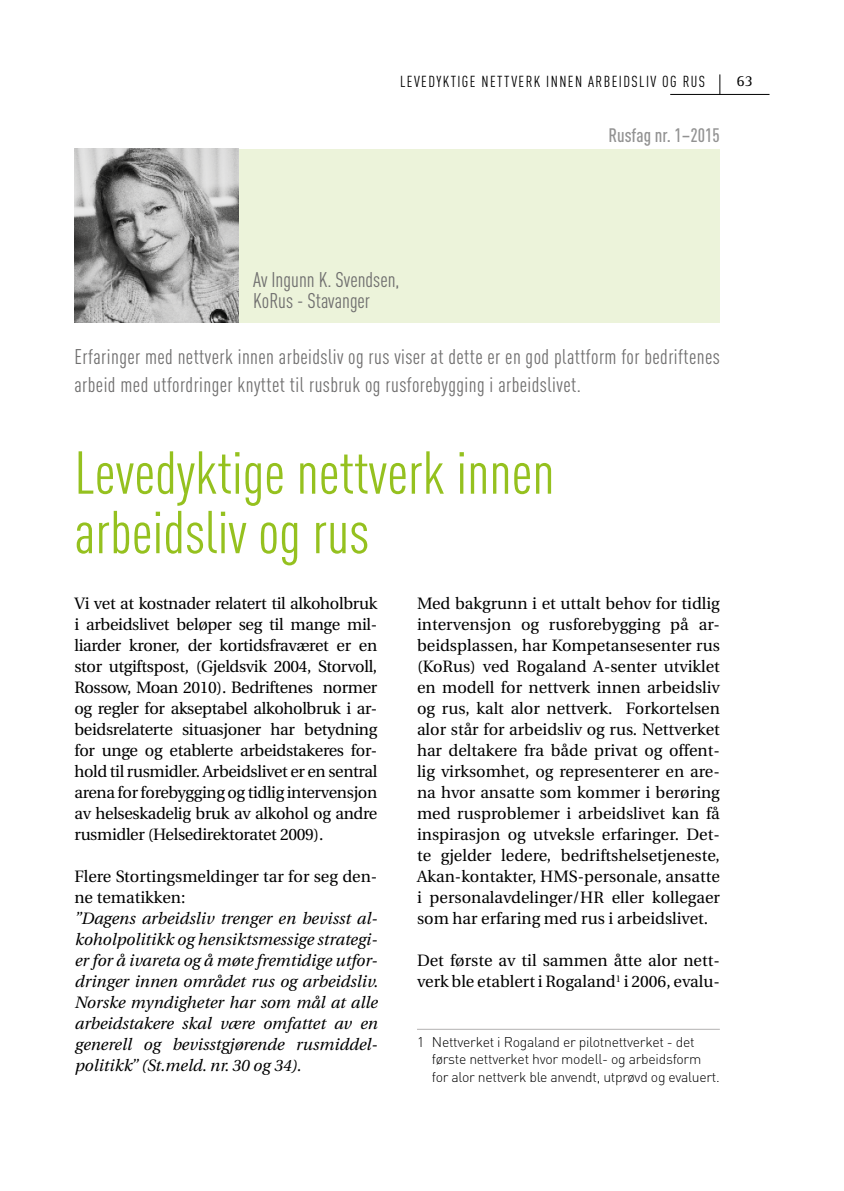
<style>
.page{position:relative;width:844px;height:1191px;background:#fff}
.page>*{position:absolute;margin:0;border:0;box-sizing:border-box;transform-origin:0 0}
.t1{font:59.5px/59.5px "DIN Cond";color:#95c11f}
.t2{font:21px/28px "DIN Cond";letter-spacing:.02em;color:#706f6f}
.t3{font:21px/21px "DIN Cond";color:#706f6f}
.t4{font:500 19.25px "DIN Cond";color:#929292}
.t5{font:16.45px/21px "Utopia";color:#000;text-align:justify}
.t6{font:italic 16.45px/21px "Utopia";color:#000;text-align:justify}
.t7{font:15.75px "DIN Cond";letter-spacing:.09em;color:#000}
.t8{font:15.75px "Rotis Serif";color:#000}
.t9{font:300 14px/17.5px "DIN";letter-spacing:-.02em;color:#000}
</style>
<div class="page">
<hr style="left:417px;top:1028px;width:302px;height:1px;background:#b3b2b2">
<div style="left:238px;top:149px;width:481px;height:173px;background:#ecf3da"></div>
<img style="left:74px;top:149px;width:164px;height:173px">
<hr style="left:670px;top:94px;width:99px;height:1px;background:#000">
<svg style="left:719px;top:74px;width:1px;height:20px"></svg>
<p class="t7" style="left:400px;top:72px;width:306px">LEVEDYKTIGE NETTVERK INNEN ARBEIDSLIV OG RUS</p>
<p class="t8" style="left:736px;top:71px;width:18px">63</p>
<p class="t3" style="left:253px;top:268px;width:148px">Av Ingunn K. Svendsen,<br>KoRus - Stavanger</p>
<p class="t4" style="left:608px;top:124px;width:113px">Rusfag nr. 1–2015</p>
<p class="t2" style="left:74px;top:342px;width:646px">Erfaringer med nettverk innen arbeidsliv og rus viser at dette er en god plattform for bedriftenes arbeid med utfordringer knyttet til rusbruk og rusforebygging i arbeidslivet.</p>
<h1 class="t1" style="left:74px;top:442px;width:481px">Levedyktige nettverk innen arbeidsliv og rus</h1>
<p class="t5" style="left:74px;top:593px;width:304px">Vi vet at kostnader relatert til alkoholbruk i arbeidslivet beløper seg til mange mil&shy;liarder kroner, der kortidsfraværet er en stor utgiftspost, (Gjeldsvik 2004, Storvoll, Rossow, Moan 2010). Bedriftenes normer og regler for akseptabel alkoholbruk i ar&shy;beidsrelaterte situasjoner har betydning for unge og etablerte arbeidstakeres for&shy;hold til rusmidler. Arbeidslivet er en sentral arena for forebygging og tidlig intervensjon av helseskadelig bruk av alkohol og andre rusmidler (Helsedirektoratet 2009).</p>
<p class="t5" style="left:74px;top:866px;width:304px">Flere Stortingsmeldinger tar for seg den&shy;ne tematikken:</p>
<p class="t6" style="left:74px;top:908px;width:305px">”Dagens arbeidsliv trenger en bevisst al&shy;koholpolitikk og hensiktsmessige strategi&shy;er for å ivareta og å møte fremtidige utfor&shy;dringer innen området rus og arbeidsliv.<br>Norske myndigheter har som mål at alle arbeidstakere skal være omfattet av en generell og bevisstgjørende rusmiddel&shy;politikk” (St.meld. nr. 30 og 34).</p>
<p class="t5" style="left:417px;top:593px;width:304px">Med bakgrunn i et uttalt behov for tidlig intervensjon og rusforebygging på ar&shy;beidsplassen, har Kompetansesenter rus (KoRus) ved Rogaland A-senter utviklet en modell for nettverk innen arbeidsliv og rus, kalt alor nettverk. Forkortelsen alor står for arbeidsliv og rus. Nettverket har deltakere fra både privat og offent&shy;lig virksomhet, og representerer en are&shy;na hvor ansatte som kommer i berøring med rusproblemer i arbeidslivet kan få inspirasjon og utveksle erfaringer. Det&shy;te gjelder ledere, bedriftshelsetjeneste, Akan-kontakter, HMS-personale, ansatte i personalavdelinger/HR eller kollegaer som har erfaring med rus i arbeidslivet.</p>
<p class="t5" style="left:417px;top:950px;width:304px">Det første av til sammen åtte alor nett&shy;verk ble etablert i Rogaland<sup>1</sup> i 2006, evalu-</p>
<p class="t9" style="left:432px;top:1032px;width:289px;text-indent:-15px">1 Nettverket i Rogaland er pilotnettverket - det første nettverket hvor modell- og arbeidsform for alor nettverk ble anvendt, utprøvd og evaluert.</p>
</div>
